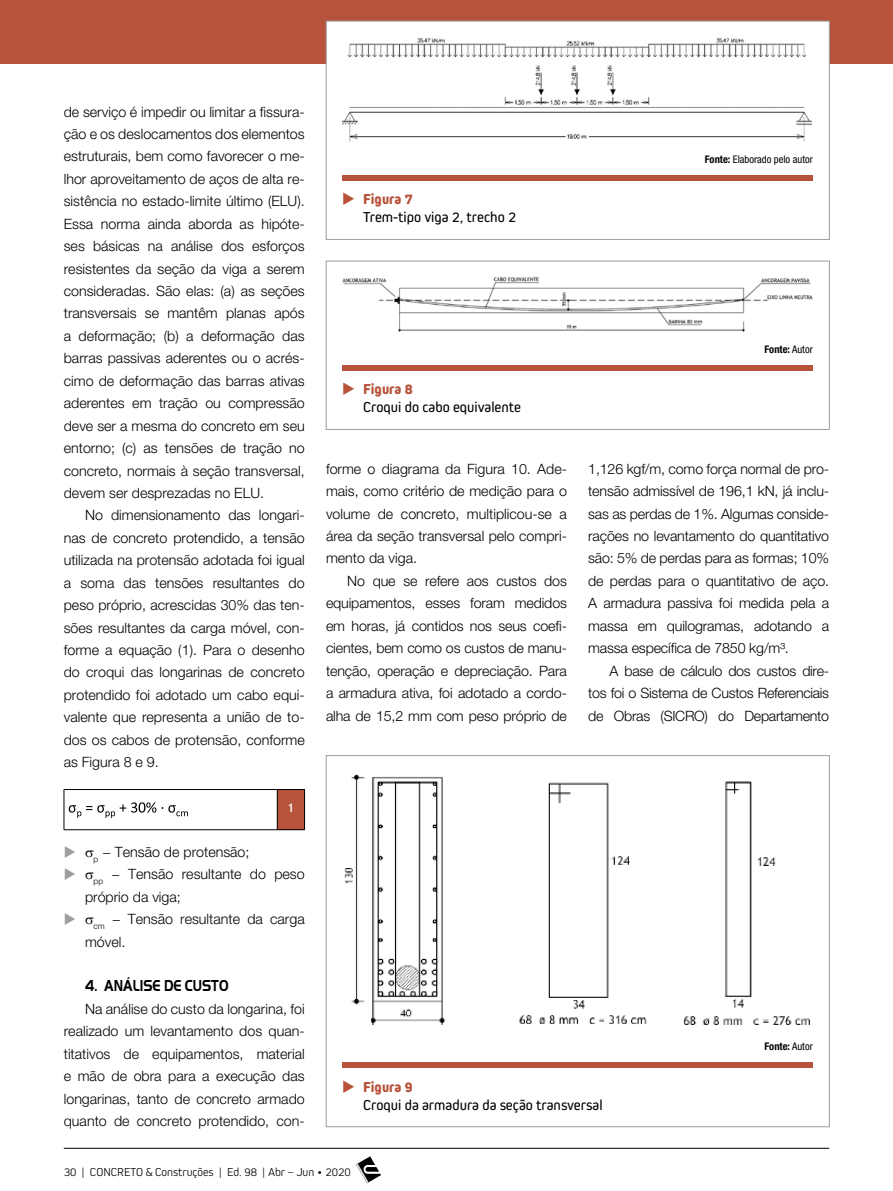
<style>
.page{position:relative;width:893px;height:1191px;background:#fff}
.page>*{position:absolute;margin:0;border:0;box-sizing:border-box;transform-origin:0 0}
.t1{font:700 16.5px "Handel Got D";color:#000;scale:.8 1}
.t2{font:15px/18px "Kiro";color:#000}
.t3{font:300 14.25px/22.5px "Helvetica Neue LT Std";color:#000;text-align:justify}
.t4{font:300 12px "Kiro";color:#000}
.t5{font:500 condensed 12px "Helvetica Neue LT Std";color:#fff}
.t6{font:condensed 10.5px "Helvetica Neue LT Std";color:#000}
.t7{font:700 condensed 10.5px "Helvetica Neue LT Std";color:#000}
.s1{color:#9d9d9c}
.s2{color:#b6533a}
.s3{font-weight:800;color:#b6533a}
.s4{font-weight:700}
.s5{font-weight:400}
</style>
<div class="page">
<svg style="left:356px;top:1156px;width:25px;height:27px"></svg>
<hr style="left:64px;top:1148px;width:765px;height:1px;background:#000">
<div style="left:0;top:0;width:893px;height:64px;background:#b6533a"></div>
<div style="left:277px;top:789px;width:28px;height:40px;background:#b6533a"></div>
<hr style="left:64px;top:789px;width:213px;height:1px;background:#000">
<hr style="left:64px;top:789px;width:1px;height:40px;background:#000">
<hr style="left:64px;top:829px;width:213px;height:1px;background:#000">
<svg style="left:278px;top:789px;width:26px;height:1px"></svg>
<hr style="left:277px;top:789px;width:1px;height:40px;background:#000">
<hr style="left:304px;top:789px;width:1px;height:40px;background:#000">
<svg style="left:277px;top:829px;width:28px;height:1px"></svg>
<svg style="left:69px;top:802px;width:87px;height:16px"></svg>
<svg style="left:162px;top:805px;width:26px;height:11px"></svg>
<div style="left:326px;top:21px;width:504px;height:219px;background:#fff;border:1px solid #9d9d9c"></div>
<div style="left:342px;top:175px;width:471px;height:6px;background:#b6533a"></div>
<img style="left:342px;top:38px;width:470px;height:103px">
<div style="left:326px;top:261px;width:504px;height:168px;background:#fff;border:1px solid #9d9d9c"></div>
<div style="left:342px;top:365px;width:471px;height:6px;background:#b6533a"></div>
<img style="left:342px;top:277px;width:471px;height:55px">
<div style="left:326px;top:755px;width:504px;height:372px;background:#fff;border:1px solid #9d9d9c"></div>
<div style="left:342px;top:1062px;width:471px;height:6px;background:#b6533a"></div>
<img style="left:344px;top:774px;width:466px;height:251px">
<p class="t3" style="left:64px;top:100px;width:242px">de serviço é impedir ou limitar a fissura&shy;ção e os deslocamentos dos elementos estruturais, bem como favorecer o me&shy;lhor aproveitamento de aços de alta re&shy;sistência no estado-limite último (ELU).<br>Essa norma ainda aborda as hipóte&shy;ses básicas na análise dos esforços resistentes da seção da viga a serem consideradas. São elas: (a) as seções transversais se mantêm planas após a deformação; (b) a deformação das barras passivas aderentes ou o acrés&shy;cimo de deformação das barras ativas aderentes em tração ou compressão deve ser a mesma do concreto em seu entorno; (c) as tensões de tração no concreto, normais à seção transversal, devem ser desprezadas no ELU.</p>
<p class="t3" style="left:64px;top:504px;width:242px;text-indent:21px">No dimensionamento das longari&shy;nas de concreto protendido, a tensão utilizada na protensão adotada foi igual a soma das tensões resultantes do peso próprio, acrescidas 30% das ten&shy;sões resultantes da carga móvel, con&shy;forme a equação (1). Para o desenho do croqui das longarinas de concreto protendido foi adotado um cabo equi&shy;valente que representa a união de to&shy;dos os cabos de protensão, conforme as Figura 8 e 9.</p>
<p class="t5" style="left:288px;top:801px;width:7px">1</p>
<p class="t3" style="left:64px;top:840px;width:187px"><span class="s1">◆</span> <sub>p</sub> − Tensão de protensão;</p>
<p class="t3" style="left:85px;top:862px;width:221px;text-indent:-21px"><span class="s1">◆</span> <sub>pp</sub> − Tensão resultante do peso próprio da viga;</p>
<p class="t3" style="left:85px;top:907px;width:221px;text-indent:-21px"><span class="s1">◆</span> <sub>cm</sub> − Tensão resultante da carga móvel.</p>
<p class="t1" style="left:85px;top:976px;width:181px">4. ANÁLISE DE CUSTO</p>
<p class="t3" style="left:64px;top:997px;width:242px;text-indent:21px">Na análise do custo da longarina, foi realizado um levantamento dos quan&shy;titativos de equipamentos, material e mão de obra para a execução das longarinas, tanto de concreto armado quanto de concreto protendido, con-</p>
<p class="t2" style="left:363px;top:190px;width:154px;text-indent:-21px"><span class="s2">◆</span> <span class="s3">Figura 7<br></span>Trem-tipo viga 2, trecho 2</p>
<p class="t6" style="left:705px;top:153px;width:110px"><span class="s4">Fonte:</span> Elaborado pelo autor</p>
<p class="t2" style="left:363px;top:380px;width:159px;text-indent:-21px"><span class="s2">◆</span> <span class="s3">Figura 8<br></span>Croqui do cabo equivalente</p>
<p class="t3" style="left:326px;top:457px;width:242px">forme o diagrama da Figura 10. Ade&shy;mais, como critério de medição para o volume de concreto, multiplicou-se a área da seção transversal pelo compri&shy;mento da viga.</p>
<p class="t3" style="left:326px;top:569px;width:242px;text-indent:21px">No que se refere aos custos dos equipamentos, esses foram medidos em horas, já contidos nos seus coefi&shy;cientes, bem como os custos de manu&shy;tenção, operação e depreciação. Para a armadura ativa, foi adotado a cordo&shy;alha de 15,2 mm com peso próprio de</p>
<p class="t7" style="left:764px;top:343px;width:50px">Fonte: <span class="s5">Autor</span></p>
<p class="t3" style="left:588px;top:457px;width:242px">1,126 kgf/m, como força normal de pro&shy;tensão admissível de 196,1 kN, já inclu&shy;sas as perdas de 1%. Algumas conside&shy;rações no levantamento do quantitativo são: 5% de perdas para as formas; 10% de perdas para o quantitativo de aço.<br>A armadura passiva foi medida pela a massa em quilogramas, adotando a massa específica de 7850 kg/m³.</p>
<p class="t3" style="left:588px;top:659px;width:242px;text-indent:21px">A base de cálculo dos custos dire&shy;tos foi o Sistema de Custos Referenciais de Obras (SICRO) do Departamento</p>
<p class="t7" style="left:764px;top:1040px;width:50px">Fonte: <span class="s5">Autor</span></p>
<p class="t2" style="left:363px;top:1077px;width:241px;text-indent:-21px"><span class="s2">◆</span> <span class="s3">Figura 9<br></span>Croqui da armadura da seção transversal</p>
<p class="t4" style="left:64px;top:1164px;width:289px">30 | CONCRETO &amp; Construções | Ed. 98 | Abr – Jun • 2020</p>
</div>
